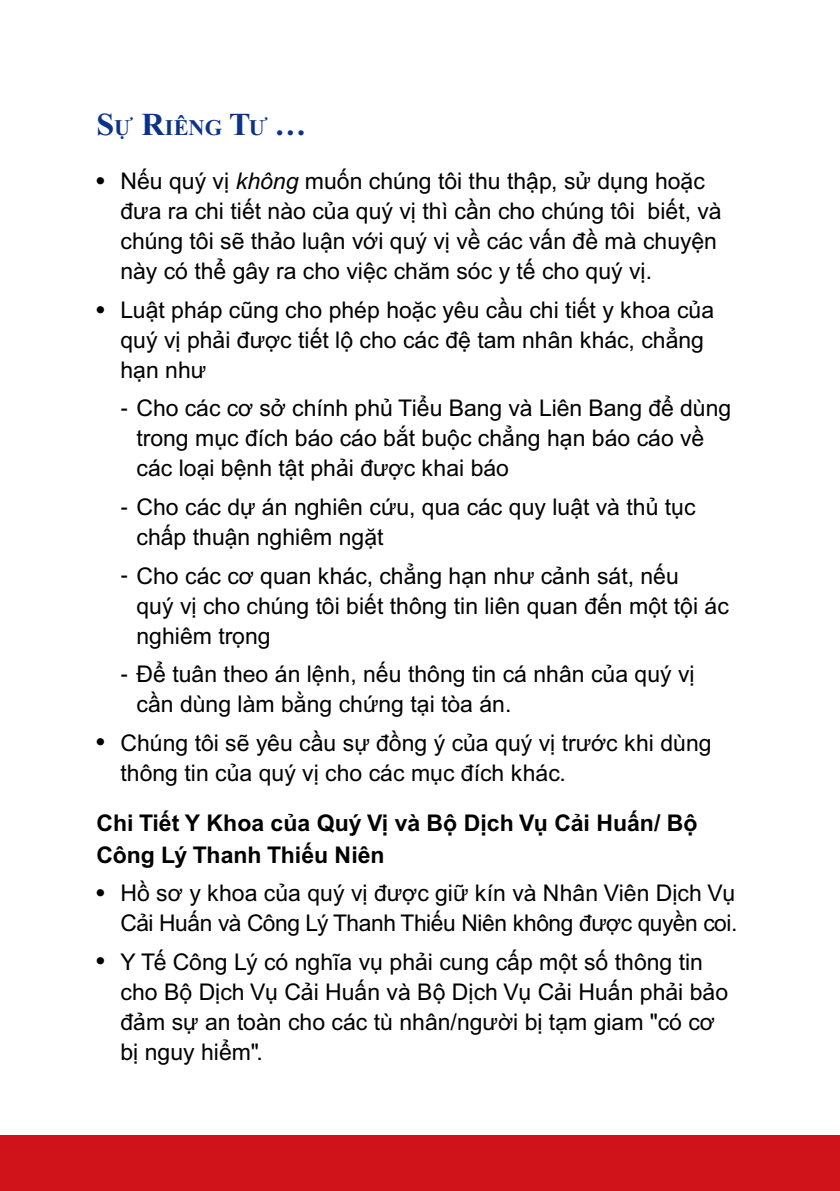
<style>
.page{position:relative;width:840px;height:1191px;background:#fff}
.page>*{position:absolute;margin:0;border:0;box-sizing:border-box;transform-origin:0 0}
.t1{font:23px/30px "VEET Helv";color:#000}
.t2{font:23px/30.2px "VEET Helv";letter-spacing:-.02em;color:#000;text-align:right}
.t3{font:700 23px/32px "VEET Helv";color:#000}
.t4{font:700 22.4px "VEET Times";color:#0c3388}
.s1{font-size:32px}
.s2{font-family:"Helvetica LT Std"}
.s3{font-style:italic}
</style>
<div class="page">
<div style="left:0;top:1135px;width:839px;height:56px;background:#d0121b"></div>
<p class="t4" style="left:96px;top:111px;width:211px"><span class="s1">S</span>ự <span class="s1">R</span>iêng <span class="s1">T</span>ư <span class="s1">…</span></p>
<p class="t1" style="left:120px;top:166px;width:602px;text-indent:-24px"><span class="s2">•</span> Nếu quý vị <span class="s3">không</span> muốn chúng tôi thu thập, sử dụng hoặc đưa ra chi tiết nào của quý vị thì cần cho chúng tôi biết, và chúng tôi sẽ thảo luận với quý vị về các vấn đề mà chuyện này có thể gây ra cho việc chăm sóc y tế cho quý vị.</p>
<p class="t1" style="left:120px;top:295px;width:594px;text-indent:-24px"><span class="s2">•</span> Luật pháp cũng cho phép hoặc yêu cầu chi tiết y khoa của quý vị phải được tiết lộ cho các đệ tam nhân khác, chẳng hạn như</p>
<p class="t1" style="left:136px;top:393px;width:596px;text-indent:-16px"><span class="s2">-</span> Cho các cơ sở chính phủ Tiểu Bang và Liên Bang để dùng trong mục đích báo cáo bắt buộc chẳng hạn báo cáo về các loại bệnh tật phải được khai báo</p>
<p class="t1" style="left:136px;top:492px;width:560px;text-indent:-16px"><span class="s2">-</span> Cho các dự án nghiên cứu, qua các quy luật và thủ tục chấp thuận nghiêm ngặt</p>
<p class="t1" style="left:136px;top:560px;width:593px;text-indent:-16px"><span class="s2">-</span> Cho các cơ quan khác, chẳng hạn như cảnh sát, nếu<br>quý vị cho chúng tôi biết thông tin liên quan đến một tội ác nghiêm trọng</p>
<p class="t1" style="left:136px;top:658px;width:559px;text-indent:-16px"><span class="s2">-</span> Để tuân theo án lệnh, nếu thông tin cá nhân của quý vị cần dùng làm bằng chứng tại tòa án.</p>
<p class="t1" style="left:120px;top:727px;width:592px;text-indent:-24px"><span class="s2">•</span> Chúng tôi sẽ yêu cầu sự đồng ý của quý vị trước khi dùng thông tin của quý vị cho các mục đích khác.</p>
<p class="t3" style="left:96px;top:807px;width:602px">Chi Tiết Y Khoa của Quý Vị và Bộ Dịch Vụ Cải Huấn/ Bộ<br>Công Lý Thanh Thiếu Niên</p>
<p class="t2" style="left:96px;top:877px;width:642px"><span class="s2">•</span> Hồ sơ y khoa của quý vị được giữ kín và Nhân Viên Dịch Vụ<br>Cải Huấn và Công Lý Thanh Thiếu Niên không được quyền coi.</p>
<p class="t1" style="left:120px;top:946px;width:609px;text-indent:-24px"><span class="s2">•</span> Y Tế Công Lý có nghĩa vụ phải cung cấp một số thông tin cho Bộ Dịch Vụ Cải Huấn và Bộ Dịch Vụ Cải Huấn phải bảo đảm sự an toàn cho các tù nhân/người bị tạm giam "có cơ bị nguy hiểm".</p>
</div>
